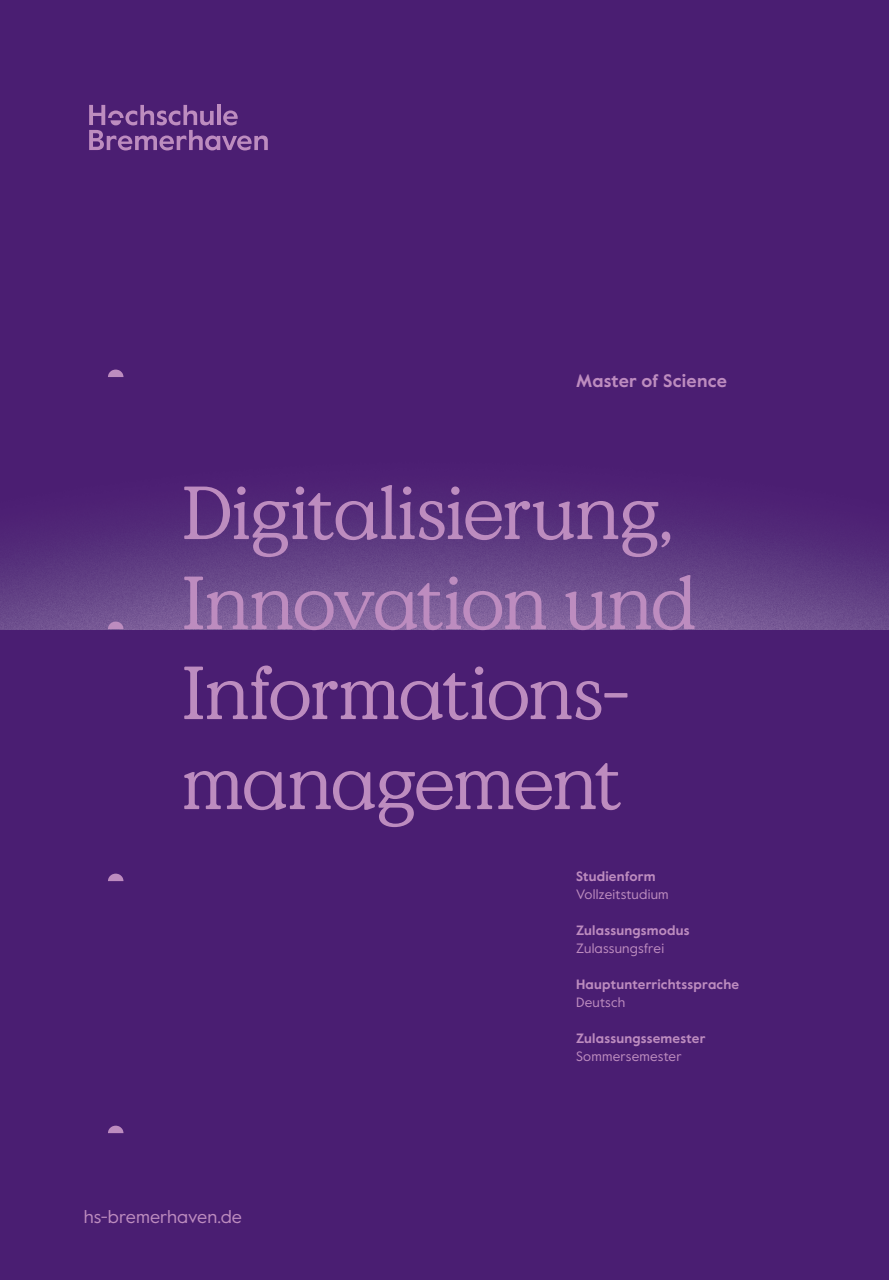
<style>
.page{position:relative;width:889px;height:1280px;background:#fff}
.page>*{position:absolute;margin:0;border:0;box-sizing:border-box;transform-origin:0 0}
._66_Serif_Regular_links{font:75px/90px "Value Serif Pro";letter-spacing:-.035em;color:#bd8cbf}
.Bildunterschrift_Marginalie{font:18px "Value Sans Pro HSBHV";color:#bd8cbf}
.t1{font:700 18px "Value Sans Pro HSBHV";letter-spacing:.015em;color:#bd8cbf}
.Bildunterschrift_Marginalie-2{font:700 13.5px/18px "Value Sans Pro HSBHV";letter-spacing:.015em;color:#bd8cbf}
.Bildunterschrift_Marginalie-3{font:13.5px/18px "Value Sans Pro HSBHV";letter-spacing:.01em;color:#bd8cbf}
.s1{font-weight:700}
.s2{font-weight:400}
</style>
<div class="page">
<div style="left:0;top:628px;width:889px;height:652px;background:#4a1e72"></div>
<div style="left:0;top:0;width:889px;height:629px;background:#4a1e72"></div>
<img style="left:0;top:104px;width:889px;height:525px">
<svg style="left:108px;top:370px;width:15px;height:7px"></svg>
<svg style="left:108px;top:874px;width:15px;height:7px"></svg>
<svg style="left:108px;top:1126px;width:15px;height:7px"></svg>
<svg style="left:108px;top:622px;width:15px;height:7px"></svg>
<svg style="left:89px;top:105px;width:179px;height:45px"></svg>
<p class="t1" style="left:576px;top:369px;width:153px">Master of Science</p>
<p class="_66_Serif_Regular_links" style="left:181px;top:469px;width:517px">Digitalisierung,<br>Innovation und<br>Informations&shy;management</p>
<p class="Bildunterschrift_Marginalie" style="left:84px;top:1206px;width:160px">hs-bremerhaven.de</p>
<p class="Bildunterschrift_Marginalie-3" style="left:576px;top:868px;width:94px"><span class="s1">Studienform<br></span>Vollzeitstudium</p>
<p class="Bildunterschrift_Marginalie-2" style="left:576px;top:922px;width:115px">Zulassungsmodus<br><span class="s2">Zulassungsfrei</span></p>
<p class="Bildunterschrift_Marginalie-2" style="left:576px;top:976px;width:165px">Hauptunterrichtssprache<br><span class="s2">Deutsch</span></p>
<p class="Bildunterschrift_Marginalie-2" style="left:576px;top:1030px;width:131px">Zulassungssemester<br><span class="s2">Sommersemester</span></p>
</div>
